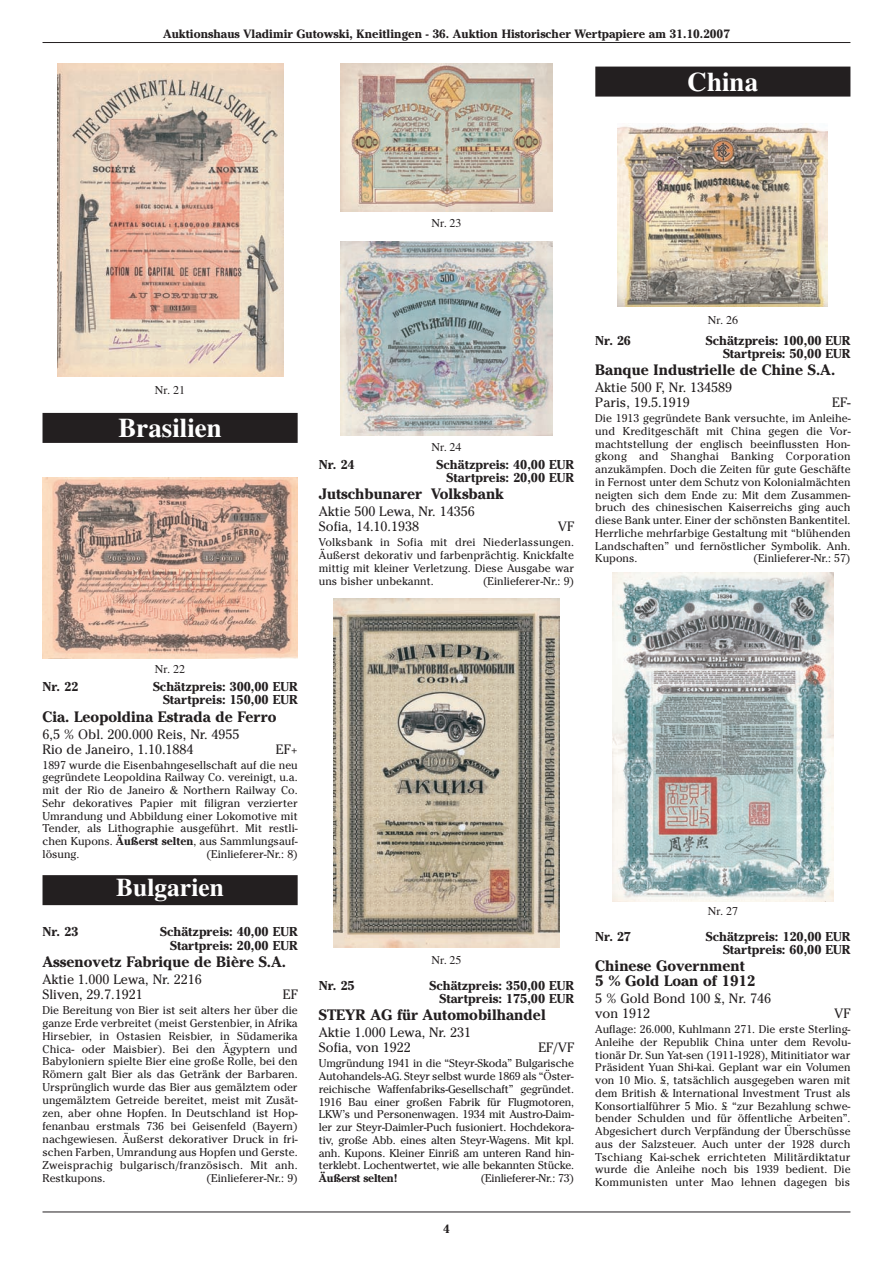
<style>
.page{position:relative;width:893px;height:1263px;background:#fff}
.page>*{position:absolute;margin:0;border:0;box-sizing:border-box;transform-origin:0 0}
.t1{font:700 27px "Times";color:#fff}
.t2{font:700 25.5px "Times";color:#fff}
.t3{font:700 15px/15px "Cheltenham";color:#231f20}
.t4{font:13.5px/15px "Cheltenham";color:#231f20}
.t5{font:700 12.75px/13.5px "Cheltenham";color:#231f20;text-align:right}
.t6{font:700 12px "Cheltenham";color:#231f20}
.t7{font:12px "Times";color:#231f20}
.t8{font:11.25px/12.8px "Cheltenham";color:#231f20;text-align:justify}
.t9{font:700 11.25px "Cheltenham";letter-spacing:-.015em;color:#231f20}
.s1{font-weight:700}
</style>
<div class="page">
<div style="left:43px;top:413px;width:255px;height:30px;background:#231f20"></div>
<div style="left:43px;top:875px;width:255px;height:30px;background:#231f20"></div>
<div style="left:595px;top:67px;width:255px;height:30px;background:#231f20"></div>
<hr style="left:43px;top:42px;width:807px;height:1px;background:#231f20">
<hr style="left:43px;top:1211px;width:807px;height:1px;background:#231f20">
<img style="left:57px;top:64px;width:226px;height:312px">
<img style="left:43px;top:477px;width:255px;height:182px">
<img style="left:340px;top:64px;width:213px;height:148px">
<img style="left:340px;top:241px;width:213px;height:195px">
<img style="left:333px;top:598px;width:227px;height:349px">
<img style="left:618px;top:124px;width:210px;height:182px">
<img style="left:612px;top:573px;width:221px;height:328px">
<p class="t6" style="left:163px;top:27px;width:568px">Auktionshaus Vladimir Gutowski, Kneitlingen - 36. Auktion Historischer Wertpapiere am 31.10.2007</p>
<h1 class="t1" style="left:688px;top:66px;width:72px">China</h1>
<p class="t7" style="left:431px;top:215px;width:32px">Nr. 23</p>
<p class="t7" style="left:155px;top:382px;width:32px">Nr. 21</p>
<h1 class="t1" style="left:118px;top:412px;width:105px">Brasilien</h1>
<p class="t7" style="left:431px;top:440px;width:32px">Nr. 24</p>
<p class="t5" style="left:319px;top:457px;width:37px">Nr. 24</p>
<p class="t5" style="left:437px;top:457px;width:139px">Schätzpreis: 40,00 EUR<br>Startpreis: 20,00 EUR</p>
<h3 class="t3" style="left:319px;top:487px;width:187px">Jutschbunarer Volksbank</h3>
<p class="t4" style="left:319px;top:504px;width:157px">Aktie 500 Lewa, Nr. 14356<br>Sofia, 14.10.1938</p>
<p class="t4" style="left:558px;top:519px;width:17px">VF</p>
<p class="t8" style="left:319px;top:536px;width:257px">Volksbank in Sofia mit drei Niederlassungen.<br>Äußerst dekorativ und farbenprächtig. Knickfalte mittig mit kleiner Verletzung. Diese Ausgabe war uns bisher unbekannt.</p>
<p class="t8" style="left:483px;top:574px;width:93px">(Einlieferer-Nr.: 9)</p>
<p class="t7" style="left:708px;top:313px;width:32px">Nr. 26</p>
<p class="t5" style="left:595px;top:333px;width:37px">Nr. 26</p>
<p class="t5" style="left:706px;top:333px;width:146px">Schätzpreis: 100,00 EUR<br>Startpreis: 50,00 EUR</p>
<h3 class="t3" style="left:595px;top:362px;width:241px">Banque Industrielle de Chine S.A.</h3>
<p class="t4" style="left:595px;top:380px;width:138px">Aktie 500 F, Nr. 134589<br>Paris, 19.5.1919</p>
<p class="t4" style="left:832px;top:395px;width:20px">EF-</p>
<p class="t8" style="left:595px;top:412px;width:257px">Die 1913 gegründete Bank versuchte, im Anleihe&shy;und Kreditgeschäft mit China gegen die Vor&shy;machtstellung der englisch beeinflussten Hon&shy;gkong and Shanghai Banking Corporation anzukämpfen. Doch die Zeiten für gute Geschäfte in Fernost unter dem Schutz von Kolonialmächten neigten sich dem Ende zu: Mit dem Zusammen&shy;bruch des chinesischen Kaiserreichs ging auch diese Bank unter. Einer der schönsten Bankentitel.<br>Herrliche mehrfarbige Gestaltung mit “blühenden Landschaften” und fernöstlicher Symbolik. Anh.<br>Kupons.</p>
<p class="t8" style="left:754px;top:552px;width:98px">(Einlieferer-Nr.: 57)</p>
<p class="t7" style="left:155px;top:662px;width:32px">Nr. 22</p>
<p class="t5" style="left:43px;top:680px;width:37px">Nr. 22</p>
<p class="t5" style="left:153px;top:680px;width:146px">Schätzpreis: 300,00 EUR<br>Startpreis: 150,00 EUR</p>
<h3 class="t3" style="left:43px;top:709px;width:235px">Cia. Leopoldina Estrada de Ferro</h3>
<p class="t4" style="left:43px;top:726px;width:198px">6,5 % Obl. 200.000 Reis, Nr. 4955<br>Rio de Janeiro, 1.10.1884</p>
<p class="t4" style="left:276px;top:741px;width:23px">EF+</p>
<p class="t8" style="left:43px;top:758px;width:257px">1897 wurde die Eisenbahngesellschaft auf die neu gegründete Leopoldina Railway Co. vereinigt, u.a. mit der Rio de Janeiro &amp; Northern Railway Co.<br>Sehr dekoratives Papier mit filigran verzierter Umrandung und Abbildung einer Lokomotive mit Tender, als Lithographie ausgeführt. Mit restli&shy;chen Kupons. <span class="s1">Äußerst selten</span>, aus Sammlungsauf&shy;lösung.</p>
<p class="t8" style="left:207px;top:847px;width:93px">(Einlieferer-Nr.: 8)</p>
<h2 class="t2" style="left:116px;top:872px;width:109px">Bulgarien</h2>
<p class="t5" style="left:43px;top:925px;width:37px">Nr. 23</p>
<p class="t5" style="left:160px;top:925px;width:139px">Schätzpreis: 40,00 EUR<br>Startpreis: 20,00 EUR</p>
<h3 class="t3" style="left:43px;top:954px;width:245px">Assenovetz Fabrique de Bière S.A.</h3>
<p class="t4" style="left:43px;top:972px;width:161px">Aktie 1.000 Lewa, Nr. 2216<br>Sliven, 29.7.1921</p>
<p class="t4" style="left:283px;top:987px;width:16px">EF</p>
<p class="t8" style="left:43px;top:1003px;width:257px">Die Bereitung von Bier ist seit alters her über die ganze Erde verbreitet (meist Gerstenbier, in Afrika Hirsebier, in Ostasien Reisbier, in Südamerika Chica- oder Maisbier). Bei den Ägyptern und Babyloniern spielte Bier eine große Rolle, bei den Römern galt Bier als das Getränk der Barbaren.<br>Ursprünglich wurde das Bier aus gemälztem oder ungemälztem Getreide bereitet, meist mit Zusät&shy;zen, aber ohne Hopfen. In Deutschland ist Hop&shy;fenanbau erstmals 736 bei Geisenfeld (Bayern) nachgewiesen. Äußerst dekorativer Druck in fri&shy;schen Farben, Umrandung aus Hopfen und Gerste.<br>Zweisprachig bulgarisch/französisch. Mit anh.<br>Restkupons.</p>
<p class="t8" style="left:207px;top:1171px;width:93px">(Einlieferer-Nr.: 9)</p>
<p class="t7" style="left:431px;top:953px;width:32px">Nr. 25</p>
<p class="t5" style="left:319px;top:978px;width:37px">Nr. 25</p>
<p class="t5" style="left:429px;top:978px;width:146px">Schätzpreis: 350,00 EUR<br>Startpreis: 175,00 EUR</p>
<h3 class="t3" style="left:319px;top:1007px;width:228px">STEYR AG für Automobilhandel</h3>
<p class="t4" style="left:319px;top:1025px;width:154px">Aktie 1.000 Lewa, Nr. 231<br>Sofia, von 1922</p>
<p class="t4" style="left:538px;top:1040px;width:37px">EF/VF</p>
<p class="t8" style="left:319px;top:1057px;width:257px">Umgründung 1941 in die “Steyr-Skoda” Bulgarische Autohandels-AG. Steyr selbst wurde 1869 als “Öster&shy;reichische Waffenfabriks-Gesellschaft” gegründet.<br>1916 Bau einer großen Fabrik für Flugmotoren, LKW’s und Personenwagen. 1934 mit Austro-Daim&shy;ler zur Steyr-Daimler-Puch fusioniert. Hochdekora&shy;tiv, große Abb. eines alten Steyr-Wagens. Mit kpl. anh. Kupons. Kleiner Einriß am unteren Rand hin&shy;terklebt. Lochentwertet, wie alle bekannten Stücke.</p>
<p class="t9" style="left:319px;top:1171px;width:80px">Äußerst selten!</p>
<p class="t8" style="left:481px;top:1172px;width:95px">(Einlieferer-Nr.: 73)</p>
<p class="t6" style="left:443px;top:1222px;width:8px">4</p>
<p class="t7" style="left:708px;top:904px;width:32px">Nr. 27</p>
<p class="t5" style="left:595px;top:929px;width:37px">Nr. 27</p>
<p class="t5" style="left:706px;top:929px;width:146px">Schätzpreis: 120,00 EUR<br>Startpreis: 60,00 EUR</p>
<h3 class="t3" style="left:595px;top:958px;width:161px">Chinese Government<br>5 % Gold Loan of 1912</h3>
<p class="t4" style="left:595px;top:991px;width:177px">5 % Gold Bond 100 £, Nr. 746 von 1912</p>
<p class="t4" style="left:834px;top:1006px;width:17px">VF</p>
<p class="t8" style="left:595px;top:1023px;width:257px">Auflage: 26.000, Kuhlmann 271. Die erste Sterling-Anleihe der Republik China unter dem Revolu&shy;tionär Dr. Sun Yat-sen (1911-1928), Mitinitiator war Präsident Yuan Shi-kai. Geplant war ein Volumen von 10 Mio. £, tatsächlich ausgegeben waren mit dem British &amp; International Investment Trust als Konsortialführer 5 Mio. £ “zur Bezahlung schwe&shy;bender Schulden und für öffentliche Arbeiten”.<br>Abgesichert durch Verpfändung der Überschüsse aus der Salzsteuer. Auch unter der 1928 durch Tschiang Kai-schek errichteten Militärdiktatur wurde die Anleihe noch bis 1939 bedient. Die Kommunisten unter Mao lehnen dagegen bis</p>
</div>
